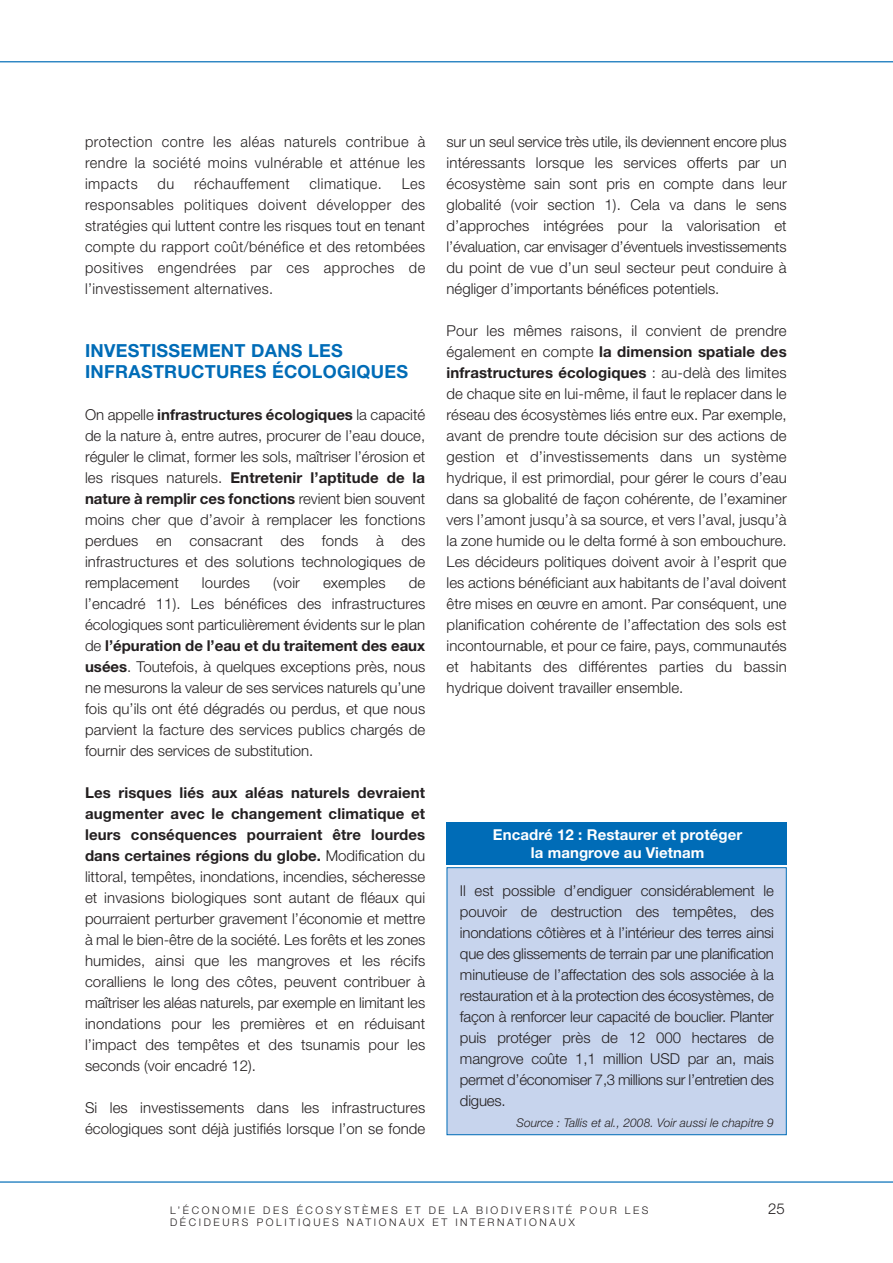
<style>
.page{position:relative;width:893px;height:1263px;background:#fff}
.page>*{position:absolute;margin:0;border:0;box-sizing:border-box;transform-origin:0 0}
.t1{font:700 18px/21px "Helvetica Neue";letter-spacing:.015em;color:#006cb7}
.t2{font:300 15px/21px "Helvetica Neue";letter-spacing:.01em;color:#231f20;text-align:justify}
.t3{font:700 15px/18px "Helvetica Neue";letter-spacing:.005em;color:#fff;text-align:center}
.t4{font:300 15px "Helvetica Neue";letter-spacing:.035em;color:#231f20}
.t5{font:italic 300 12px "Helvetica Neue";letter-spacing:.005em;color:#231f20}
.t6{font:300 10.5px "Helvetica Neue";letter-spacing:.25em;color:#231f20}
.s1{font-weight:700}
</style>
<div class="page">
<div style="left:447px;top:868px;width:339px;height:266px;background:#c7d4ed"></div>
<div style="left:446px;top:867px;width:341px;height:268px;border:1px solid #006cb7"></div>
<div style="left:446px;top:822px;width:341px;height:42px;background:#006cb7"></div>
<hr style="left:0;top:61px;width:892px;height:1px;background:#006cb7">
<hr style="left:0;top:1181px;width:892px;height:2px;background:#006cb7">
<p class="t2" style="left:85px;top:133px;width:342px">protection contre les aléas naturels contribue à rendre la société moins vulnérable et atténue les impacts</p>
<p class="t2" style="left:158px;top:175px;width:18px">du</p>
<p class="t4" style="left:194px;top:178px;width:97px">réchauffement</p>
<p class="t4" style="left:310px;top:178px;width:74px">climatique.</p>
<p class="t2" style="left:85px;top:175px;width:342px;text-indent:317px">Les responsables politiques doivent développer des stratégies qui luttent contre les risques tout en tenant compte du rapport coût/bénéfice et des retombées positives engendrées par ces approches de l’investissement alternatives.</p>
<p class="t1" style="left:85px;top:342px;width:325px">INVESTISSEMENT DANS LES<br>INFRASTRUCTURES ÉCOLOGIQUES</p>
<p class="t2" style="left:85px;top:406px;width:342px">On appelle <span class="s1">infrastructures écologiques</span> la capacité de la nature à, entre autres, procurer de l’eau douce, réguler le climat, former les sols, maîtriser l’érosion et les risques naturels. <span class="s1">Entretenir l’aptitude de la nature à remplir ces fonctions</span> revient bien souvent moins cher que d’avoir à remplacer les fonctions perdues en consacrant des fonds à des infrastructures et des solutions technologiques de remplacement</p>
<p class="t2" style="left:202px;top:574px;width:50px">lourdes</p>
<p class="t2" style="left:273px;top:574px;width:28px">(voir</p>
<p class="t2" style="left:323px;top:574px;width:64px">exemples</p>
<p class="t2" style="left:85px;top:574px;width:342px;text-indent:324px">de l’encadré 11). Les bénéfices des infrastructures écologiques sont particulièrement évidents sur le plan de <span class="s1">l’épuration de l’eau et du traitement des eaux usées</span>. Toutefois, à quelques exceptions près, nous ne mesurons la valeur de ses services naturels qu’une fois qu’ils ont été dégradés ou perdus, et que nous parvient la facture des services publics chargés de fournir des services de substitution.</p>
<p class="t2" style="left:85px;top:784px;width:342px"><span class="s1">Les risques liés aux aléas naturels devraient augmenter avec le changement climatique et leurs conséquences pourraient être lourdes dans certaines régions du globe.</span> Modification du littoral, tempêtes, inondations, incendies, sécheresse et invasions biologiques sont autant de fléaux qui pourraient perturber gravement l’économie et mettre à mal le bien-être de la société. Les forêts et les zones humides, ainsi que les mangroves et les récifs coralliens le long des côtes, peuvent contribuer à maîtriser les aléas naturels, par exemple en limitant les inondations pour les premières et en réduisant l’impact des tempêtes et des tsunamis pour les seconds (voir encadré 12).</p>
<p class="t2" style="left:85px;top:1099px;width:342px">Si les investissements dans les infrastructures écologiques sont déjà justifiés lorsque l’on se fonde</p>
<p class="t2" style="left:446px;top:133px;width:342px">sur un seul service très utile, ils deviennent encore plus intéressants lorsque les services offerts par un écosystème sain sont pris en compte dans leur globalité (voir section 1). Cela va dans le sens d’approches intégrées pour la valorisation et l’évaluation, car envisager d’éventuels investissements du point de vue d’un seul secteur peut conduire à négliger d’importants bénéfices potentiels.</p>
<p class="t2" style="left:446px;top:322px;width:342px">Pour les mêmes raisons, il convient de prendre également en compte <span class="s1">la dimension spatiale des infrastructures écologiques</span> : au-delà des limites de chaque site en lui-même, il faut le replacer dans le réseau des écosystèmes liés entre eux. Par exemple, avant de prendre toute décision sur des actions de gestion et d’investissements dans un système hydrique, il est primordial, pour gérer le cours d’eau dans sa globalité de façon cohérente, de l’examiner vers l’amont jusqu’à sa source, et vers l’aval, jusqu’à la zone humide ou le delta formé à son embouchure.<br>Les décideurs politiques doivent avoir à l’esprit que les actions bénéficiant aux habitants de l’aval doivent être mises en œuvre en amont. Par conséquent, une planification cohérente de l’affectation des sols est incontournable, et pour ce faire, pays, communautés et habitants des différentes parties du bassin hydrique doivent travailler ensemble.</p>
<p class="t3" style="left:493px;top:827px;width:251px">Encadré 12 : Restaurer et protéger la mangrove au Vietnam</p>
<p class="t2" style="left:460px;top:881px;width:315px">Il est possible d’endiguer considérablement le pouvoir de destruction des tempêtes, des inondations côtières et à l’intérieur des terres ainsi que des glissements de terrain par une planification minutieuse de l’affectation des sols associée à la restauration et à la protection des écosystèmes, de façon à renforcer leur capacité de bouclier. Planter puis protéger près de 12 000 hectares de mangrove coûte 1,1 million USD par an, mais permet d’économiser 7,3 millions sur l’entretien des digues.</p>
<p class="t5" style="left:516px;top:1118px;width:259px">Source : Tallis et al., 2008. Voir aussi le chapitre 9</p>
<p class="t6" style="left:170px;top:1206px;width:480px">L’ÉCONOMIE DES ÉCOSYSTÈMES ET DE LA BIODIVERSITÉ POUR LES</p>
<p class="t2" style="left:768px;top:1199px;width:18px">25</p>
<p class="t6" style="left:170px;top:1218px;width:406px">DÉCIDEURS POLITIQUES NATIONAUX ET INTERNATIONAUX</p>
</div>
